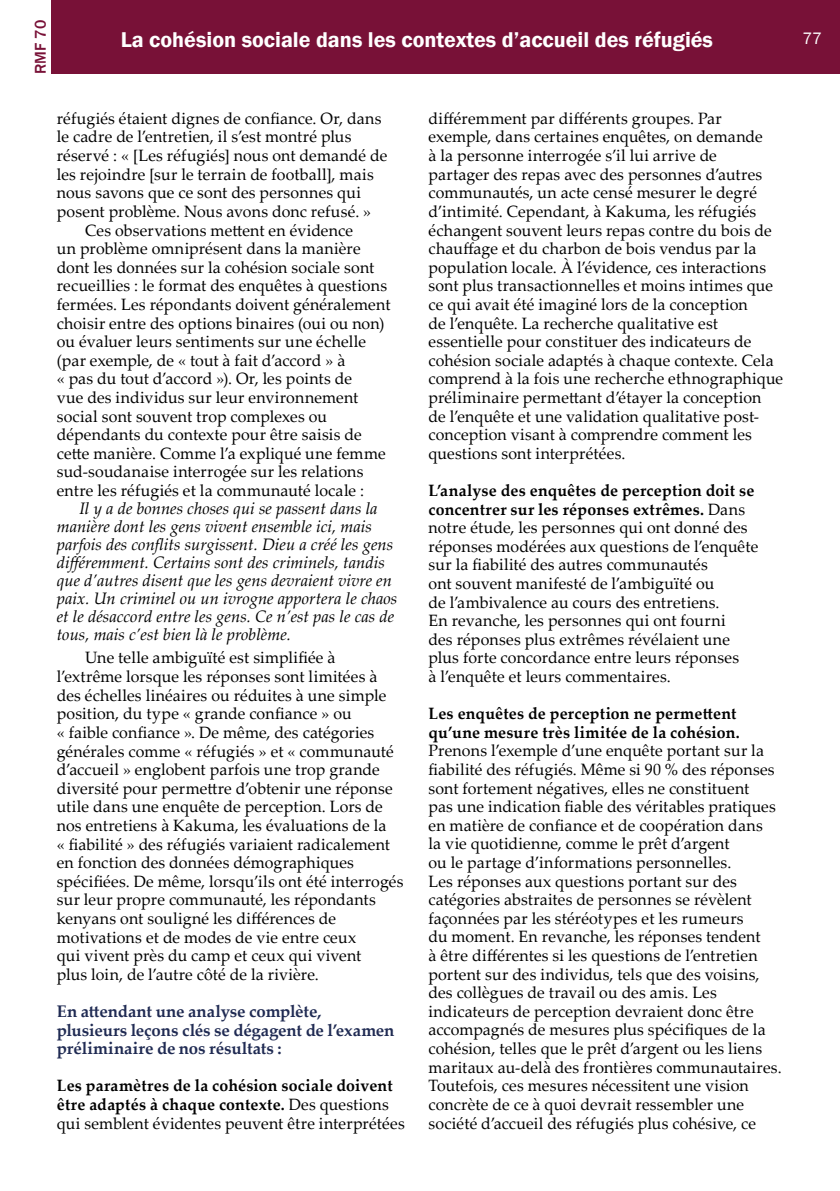
<style>
.page{position:relative;width:840px;height:1191px;background:#fff}
.page>*{position:absolute;margin:0;border:0;box-sizing:border-box;transform-origin:0 0}
.t1{font:600 22px "Franklin Gothic";color:#fff}
.t2{font:17px "Franklin Gothic";color:#fff}
.t3{font:700 16.8px/18.6px "Palatino Linotype";letter-spacing:-.005em;color:#202b53}
.t4{font:italic 16.6px/18px "Palatino Linotype";color:#000}
.t5{font:16.4px/18.6px "Palatino Linotype";letter-spacing:.01em;color:#000}
.t6{font:700 16.4px/18.6px "Palatino Linotype";letter-spacing:.015em;color:#000}
.t7{font:500 16px "Franklin Gothic";color:#781137}
.s1{font-weight:400}
.s2{font-weight:700}
</style>
<div class="page">
<div style="left:51px;top:0;width:788px;height:74px;background:#781137"></div>
<p class="t7" style="left:31px;top:74px;width:55px;rotate:-90deg">RMF 70</p>
<h1 class="t1" style="left:121px;top:27px;width:593px">La cohésion sociale dans les contextes d’accueil des réfugiés</h1>
<p class="t2" style="left:802px;top:27px;width:21px">77</p>
<p class="t5" style="left:57px;top:108px;width:326px">réfugiés étaient dignes de confiance. Or, dans</p>
<p class="t5" style="left:57px;top:127px;width:296px">le cadre de l’entretien, il s’est montré plus</p>
<p class="t5" style="left:57px;top:146px;width:332px">réservé : « [Les réfugiés] nous ont demandé de</p>
<p class="t5" style="left:57px;top:164px;width:318px">les rejoindre [sur le terrain de football], mais</p>
<p class="t5" style="left:57px;top:183px;width:305px">nous savons que ce sont des personnes qui</p>
<p class="t5" style="left:57px;top:201px;width:316px">posent problème. Nous avons donc refusé. »</p>
<p class="t5" style="left:85px;top:220px;width:269px">Ces observations mettent en évidence</p>
<p class="t5" style="left:57px;top:238px;width:305px">un problème omniprésent dans la manière</p>
<p class="t5" style="left:57px;top:257px;width:319px">dont les données sur la cohésion sociale sont</p>
<p class="t5" style="left:57px;top:276px;width:332px">recueillies : le format des enquêtes à questions</p>
<p class="t5" style="left:57px;top:294px;width:335px">fermées. Les répondants doivent généralement</p>
<p class="t5" style="left:57px;top:313px;width:329px">choisir entre des options binaires (oui ou non)</p>
<p class="t5" style="left:57px;top:331px;width:311px">ou évaluer leurs sentiments sur une échelle</p>
<p class="t5" style="left:57px;top:350px;width:290px">(par exemple, de « tout à fait d’accord » à</p>
<p class="t5" style="left:57px;top:369px;width:297px">« pas du tout d’accord »). Or, les points de</p>
<p class="t5" style="left:57px;top:387px;width:303px">vue des individus sur leur environnement</p>
<p class="t5" style="left:57px;top:406px;width:272px">social sont souvent trop complexes ou</p>
<p class="t5" style="left:57px;top:424px;width:306px">dépendants du contexte pour être saisis de</p>
<p class="t5" style="left:57px;top:443px;width:330px">cette manière. Comme l’a expliqué une femme</p>
<p class="t5" style="left:57px;top:462px;width:308px">sud-soudanaise interrogée sur les relations</p>
<p class="t5" style="left:57px;top:480px;width:309px">entre les réfugiés et la communauté locale :</p>
<p class="t4" style="left:57px;top:499px;width:342px;text-indent:23px">Il y a de bonnes choses qui se passent dans la manière dont les gens vivent ensemble ici, mais parfois des conflits surgissent. Dieu a créé les gens différemment. Certains sont des criminels, tandis que d’autres disent que les gens devraient vivre en paix. Un criminel ou un ivrogne apportera le chaos et le désaccord entre les gens. Ce n’est pas le cas de tous, mais c’est bien là le problème.</p>
<p class="t5" style="left:57px;top:648px;width:348px;text-indent:28px">Une telle ambiguïté est simplifiée à l’extrême lorsque les réponses sont limitées à des échelles linéaires ou réduites à une simple position, du type « grande confiance » ou<br>« faible confiance ». De même, des catégories générales comme « réfugiés » et « communauté d’accueil » englobent parfois une trop grande diversité pour permettre d’obtenir une réponse utile dans une enquête de perception. Lors de nos entretiens à Kakuma, les évaluations de la<br>« fiabilité » des réfugiés variaient radicalement en fonction des données démographiques spécifiées. De même, lorsqu’ils ont été interrogés sur leur propre communauté, les répondants kenyans ont souligné les différences de motivations et de modes de vie entre ceux<br>qui vivent près du camp et ceux qui vivent<br>plus loin, de l’autre côté de la rivière.</p>
<p class="t3" style="left:57px;top:1001px;width:339px">En attendant une analyse complète, plusieurs leçons clés se dégagent de l’examen préliminaire de nos résultats :</p>
<p class="t6" style="left:57px;top:1076px;width:349px">Les paramètres de la cohésion sociale doivent être adaptés à chaque contexte. <span class="s1">Des questions qui semblent évidentes peuvent être interprétées</span></p>
<p class="t5" style="left:428px;top:108px;width:356px">différemment par différents groupes. Par exemple, dans certaines enquêtes, on demande<br>à la personne interrogée s’il lui arrive de<br>partager des repas avec des personnes d’autres communautés, un acte censé mesurer le degré d’intimité. Cependant, à Kakuma, les réfugiés échangent souvent leurs repas contre du bois de chauffage et du charbon de bois vendus par la population locale. À l’évidence, ces interactions sont plus transactionnelles et moins intimes que ce qui avait été imaginé lors de la conception<br>de l’enquête. La recherche qualitative est essentielle pour constituer des indicateurs de cohésion sociale adaptés à chaque contexte. Cela comprend à la fois une recherche ethnographique préliminaire permettant d’étayer la conception<br>de l’enquête et une validation qualitative post&shy;conception visant à comprendre comment les questions sont interprétées.</p>
<p class="t5" style="left:428px;top:480px;width:331px"><span class="s2">L’analyse des enquêtes de perception doit se concentrer sur les réponses extrêmes.</span> Dans notre étude, les personnes qui ont donné des réponses modérées aux questions de l’enquête sur la fiabilité des autres communautés<br>ont souvent manifesté de l’ambiguïté ou<br>de l’ambivalence au cours des entretiens.<br>En revanche, les personnes qui ont fourni<br>des réponses plus extrêmes révélaient une plus forte concordance entre leurs réponses<br>à l’enquête et leurs commentaires.</p>
<p class="t6" style="left:428px;top:703px;width:312px">Les enquêtes de perception ne permettent qu’une mesure très limitée de la cohésion.</p>
<p class="t5" style="left:428px;top:741px;width:354px">Prenons l’exemple d’une enquête portant sur la fiabilité des réfugiés. Même si 90 % des réponses sont fortement négatives, elles ne constituent<br>pas une indication fiable des véritables pratiques en matière de confiance et de coopération dans<br>la vie quotidienne, comme le prêt d’argent<br>ou le partage d’informations personnelles.<br>Les réponses aux questions portant sur des catégories abstraites de personnes se révèlent façonnées par les stéréotypes et les rumeurs<br>du moment. En revanche, les réponses tendent<br>à être différentes si les questions de l’entretien portent sur des individus, tels que des voisins, des collègues de travail ou des amis. Les indicateurs de perception devraient donc être accompagnés de mesures plus spécifiques de la cohésion, telles que le prêt d’argent ou les liens maritaux au-delà des frontières communautaires.<br>Toutefois, ces mesures nécessitent une vision concrète de ce à quoi devrait ressembler une société d’accueil des réfugiés plus cohésive, ce</p>
</div>
